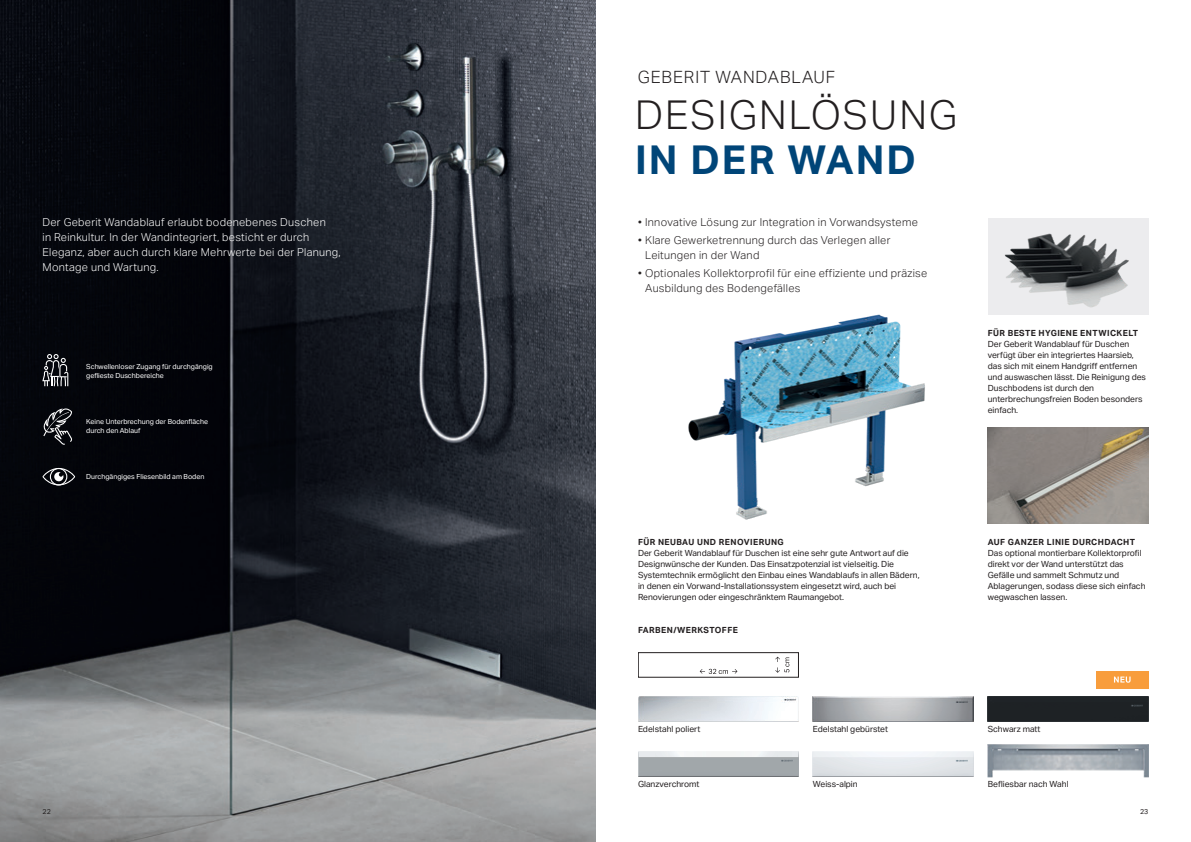
<style>
.page{position:relative;width:1191px;height:842px;background:#fff}
.page>*{position:absolute;margin:0;border:0;box-sizing:border-box;transform-origin:0 0}
.t1{font:300 40px "Aktiv Grotesk Geberit";letter-spacing:.05em;color:#231f20}
.t2{font:700 40px "Aktiv Grotesk Geberit";letter-spacing:.05em;color:#004578}
.t3{font:300 17px "Aktiv Grotesk Geberit";letter-spacing:.05em;color:#231f20}
.t4{font:300 11px/15px "Aktiv Grotesk Geberit";letter-spacing:.025em;color:#231f20}
.t5{font:300 11px/15px "Aktiv Grotesk Geberit";letter-spacing:.025em;color:#fff}
.t6{font:8.5px/11px "Aktiv Grotesk Geberit";color:#231f20}
.t7{font:700 8.5px "Aktiv Grotesk Geberit";letter-spacing:.05em;color:#231f20}
.t8{font:7px/9px "Aktiv Grotesk Geberit";color:#fff}
.t9{font:7px "Aktiv Grotesk Geberit";color:#231f20}
</style>
<div class="page">
<div style="left:1096px;top:671px;width:52px;height:17px;background:#f89d3c"></div>
<svg style="left:1114px;top:676px;width:16px;height:7px"></svg>
<img style="left:0;top:0;width:595px;height:842px">
<img style="left:988px;top:218px;width:160px;height:96px">
<img style="left:987px;top:427px;width:161px;height:96px">
<img style="left:688px;top:314px;width:237px;height:206px">
<div style="left:638px;top:652px;width:160px;height:25px;border:1px solid #231f20"></div>
<svg style="left:699px;top:669px;width:38px;height:5px"></svg>
<svg style="left:775px;top:657px;width:14px;height:16px"></svg>
<img style="left:638px;top:696px;width:160px;height:25px">
<img style="left:987px;top:744px;width:161px;height:34px">
<img style="left:813px;top:696px;width:160px;height:25px">
<img style="left:638px;top:751px;width:160px;height:25px">
<svg style="left:42px;top:354px;width:26px;height:32px"></svg>
<svg style="left:43px;top:408px;width:29px;height:37px"></svg>
<svg style="left:43px;top:468px;width:32px;height:17px"></svg>
<div style="left:987px;top:696px;width:161px;height:25px;background:#1e2225"></div>
<p class="t5" style="left:43px;top:215px;width:300px">Der Geberit Wandablauf erlaubt bodenebenes Duschen<br>in Reinkultur. In der Wandintegriert, besticht er durch Eleganz, aber auch durch klare Mehrwerte bei der Planung, Montage und Wartung.</p>
<p class="t8" style="left:86px;top:362px;width:128px">Schwellenloser Zugang für durchgängig geflieste Duschbereiche</p>
<p class="t8" style="left:86px;top:417px;width:123px">Keine Unterbrechung der Bodenfläche durch den Ablauf</p>
<p class="t8" style="left:86px;top:472px;width:120px">Durchgängiges Fliesenbild am Boden</p>
<h2 class="t3" style="left:638px;top:68px;width:199px">GEBERIT WANDABLAUF</h2>
<h1 class="t1" style="left:635px;top:92px;width:324px">DESIGNLÖSUNG</h1>
<h1 class="t2" style="left:635px;top:135px;width:282px">IN DER WAND</h1>
<p class="t4" style="left:638px;top:215px;width:281px">• Innovative Lösung zur Integration in Vorwandsysteme</p>
<p class="t4" style="left:645px;top:233px;width:247px;text-indent:-7px">• Klare Gewerketrennung durch das Verlegen aller<br>Leitungen in der Wand</p>
<p class="t4" style="left:645px;top:266px;width:284px;text-indent:-7px">• Optionales Kollektorprofil für eine effiziente und präzise<br>Ausbildung des Bodengefälles</p>
<p class="t7" style="left:987px;top:328px;width:152px">FÜR BESTE HYGIENE ENTWICKELT</p>
<p class="t6" style="left:987px;top:339px;width:160px">Der Geberit Wandablauf für Duschen verfügt über ein integriertes Haarsieb, das sich mit einem Handgriff entfernen und auswaschen lässt. Die Reinigung des Duschbodens ist durch den unterbrechungsfreien Boden besonders einfach.</p>
<p class="t7" style="left:638px;top:537px;width:147px">FÜR NEUBAU UND RENOVIERUNG</p>
<p class="t6" style="left:638px;top:548px;width:283px">Der Geberit Wandablauf für Duschen ist eine sehr gute Antwort auf die Designwünsche der Kunden. Das Einsatzpotenzial ist vielseitig. Die Systemtechnik ermöglicht den Einbau eines Wandablaufs in allen Bädern, in denen ein Vorwand-Installationssystem eingesetzt wird, auch bei Renovierungen oder eingeschränktem Raumangebot.</p>
<p class="t7" style="left:987px;top:537px;width:149px">AUF GANZER LINIE DURCHDACHT</p>
<p class="t6" style="left:987px;top:548px;width:159px">Das optional montierbare Kollektorprofil direkt vor der Wand unterstützt das Gefälle und sammelt Schmutz und Ablagerungen, sodass diese sich einfach wegwaschen lassen.</p>
<p class="t7" style="left:638px;top:625px;width:101px">FARBEN/WERKSTOFFE</p>
<p class="t6" style="left:638px;top:724px;width:64px">Edelstahl poliert</p>
<p class="t6" style="left:813px;top:724px;width:77px">Edelstahl gebürstet</p>
<p class="t6" style="left:987px;top:724px;width:54px">Schwarz matt</p>
<p class="t6" style="left:638px;top:779px;width:63px">Glanzverchromt</p>
<p class="t6" style="left:813px;top:779px;width:46px">Weiss-alpin</p>
<p class="t6" style="left:987px;top:779px;width:82px">Befliesbar nach Wahl</p>
<p class="t9" style="left:43px;top:807px;width:10px">22</p>
<p class="t9" style="left:1140px;top:807px;width:10px">23</p>
</div>
